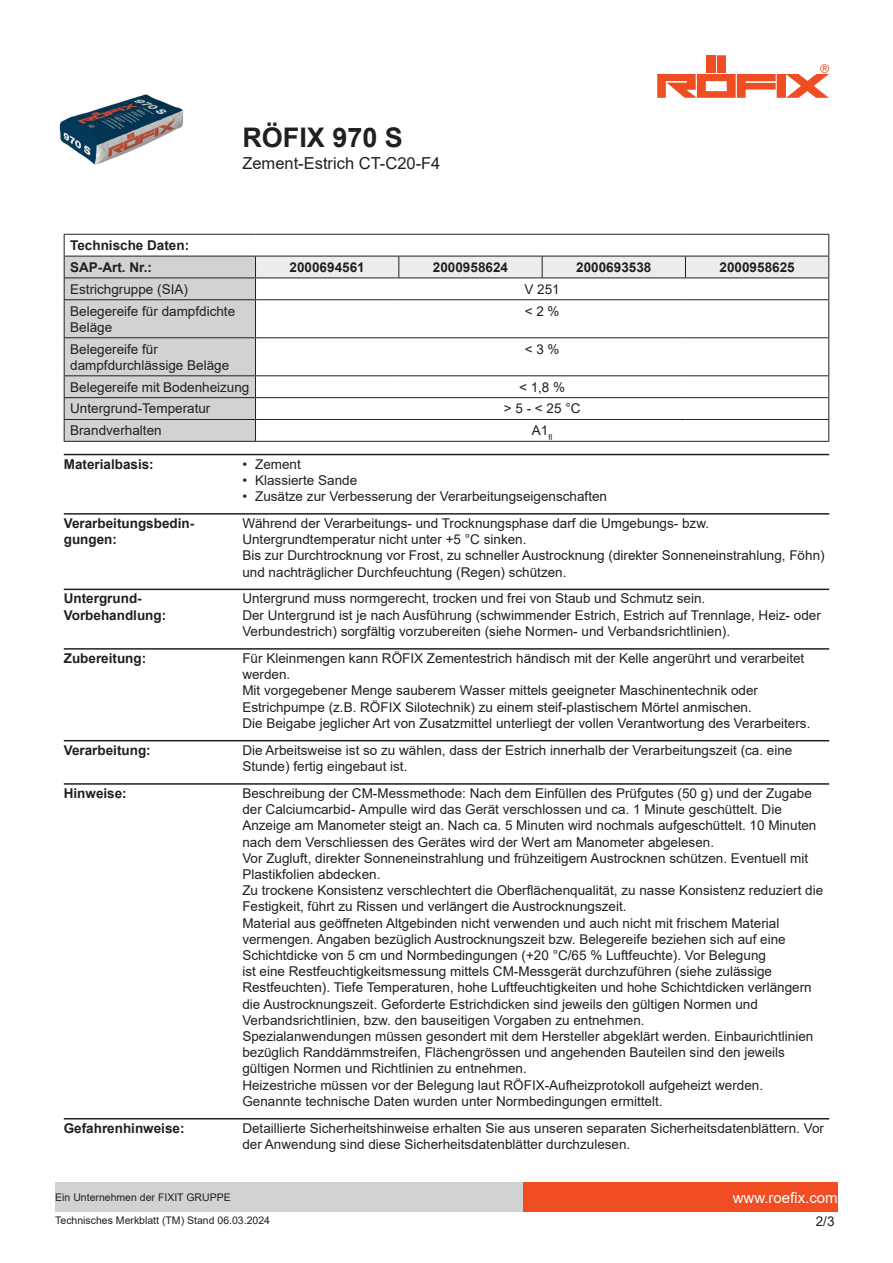
<style>
.page{position:relative;width:893px;height:1263px;background:#fff}
.page>*{position:absolute;margin:0;border:0;box-sizing:border-box;transform-origin:0 0}
.t1{font:700 27px "Arial";color:#231f20}
.t2{font:16.5px "Arial";color:#231f20}
.t3{font:15px "Arial";color:#fff}
.t4{font:13.5px/16.2px "Arial";color:#231f20}
.t5{font:700 13.5px/16.2px "Arial";color:#231f20}
.t6{font:10.5px "Arial";color:#231f20}
</style>
<div class="page">
<img style="left:59px;top:95px;width:125px;height:70px">
<div style="left:717px;top:55px;width:9px;height:18px;background:#f04d22"></div>
<div style="left:707px;top:55px;width:9px;height:18px;background:#f04d22"></div>
<svg style="left:657px;top:64px;width:172px;height:34px"></svg>
<div style="left:523px;top:1182px;width:315px;height:30px;background:#f04d22"></div>
<div style="left:55px;top:1182px;width:468px;height:30px;background:#d1d2d4"></div>
<hr style="left:64px;top:234px;width:191px;height:1px;background:#231f20">
<hr style="left:255px;top:234px;width:144px;height:1px;background:#231f20">
<hr style="left:399px;top:234px;width:143px;height:1px;background:#231f20">
<hr style="left:542px;top:234px;width:143px;height:1px;background:#231f20">
<hr style="left:685px;top:234px;width:144px;height:1px;background:#231f20">
<svg style="left:64px;top:235px;width:765px;height:206px"></svg>
<hr style="left:64px;top:441px;width:191px;height:1px;background:#231f20">
<hr style="left:255px;top:441px;width:144px;height:1px;background:#231f20">
<hr style="left:399px;top:441px;width:143px;height:1px;background:#231f20">
<hr style="left:542px;top:441px;width:143px;height:1px;background:#231f20">
<hr style="left:685px;top:441px;width:144px;height:1px;background:#231f20">
<hr style="left:64px;top:454px;width:765px;height:1px;background:#231f20">
<hr style="left:64px;top:513px;width:765px;height:2px;background:#231f20">
<hr style="left:64px;top:589px;width:765px;height:1px;background:#231f20">
<hr style="left:64px;top:648px;width:765px;height:2px;background:#231f20">
<hr style="left:64px;top:740px;width:765px;height:1px;background:#231f20">
<hr style="left:64px;top:783px;width:765px;height:2px;background:#231f20">
<hr style="left:64px;top:1118px;width:765px;height:1px;background:#231f20">
<p class="t5" style="left:70px;top:235px;width:121px;line-height:21.9px">Technische Daten:<br>SAP-Art. Nr.:</p>
<h1 class="t1" style="left:242px;top:119px;width:162px">RÖFIX 970 S</h1>
<p class="t2" style="left:242px;top:152px;width:200px">Zement-Estrich CT-C20-F4</p>
<p class="t5" style="left:290px;top:259px;width:77px">2000694561</p>
<p class="t5" style="left:433px;top:259px;width:77px">2000958624</p>
<p class="t5" style="left:576px;top:259px;width:77px">2000693538</p>
<p class="t5" style="left:720px;top:259px;width:77px">2000958625</p>
<p class="t4" style="left:70px;top:281px;width:119px">Estrichgruppe (SIA)</p>
<p class="t4" style="left:524px;top:281px;width:37px">V 251</p>
<p class="t4" style="left:70px;top:303px;width:167px">Belegereife für dampfdichte<br>Beläge</p>
<p class="t4" style="left:525px;top:303px;width:36px">&lt; 2 %</p>
<p class="t4" style="left:70px;top:341px;width:161px">Belegereife für dampfdurchlässige Beläge</p>
<p class="t4" style="left:525px;top:341px;width:36px">&lt; 3 %</p>
<p class="t4" style="left:70px;top:379px;width:181px">Belegereife mit Bodenheizung</p>
<p class="t4" style="left:519px;top:379px;width:48px">&lt; 1,8 %</p>
<p class="t4" style="left:70px;top:401px;width:142px">Untergrund-Temperatur</p>
<p class="t4" style="left:504px;top:401px;width:78px">&gt; 5 - &lt; 25 °C</p>
<p class="t4" style="left:70px;top:422px;width:93px">Brandverhalten</p>
<p class="t4" style="left:532px;top:422px;width:22px">A1<sub>fl</sub></p>
<p class="t5" style="left:64px;top:456px;width:92px">Materialbasis:</p>
<p class="t4" style="left:242px;top:456px;width:60px">• Zement</p>
<p class="t4" style="left:242px;top:472px;width:116px">• Klassierte Sande</p>
<p class="t4" style="left:242px;top:488px;width:366px">• Zusätze zur Verbesserung der Verarbeitungseigenschaften</p>
<p class="t5" style="left:64px;top:515px;width:132px">Verarbeitungsbedin&shy;gungen:</p>
<p class="t4" style="left:242px;top:515px;width:584px">Während der Verarbeitungs- und Trocknungsphase darf die Umgebungs- bzw.<br>Untergrundtemperatur nicht unter +5 °C sinken.<br>Bis zur Durchtrocknung vor Frost, zu schneller Austrocknung (direkter Sonneneinstrahlung, Föhn) und nachträglicher Durchfeuchtung (Regen) schützen.</p>
<p class="t5" style="left:64px;top:591px;width:104px">Untergrund-<br>Vorbehandlung:</p>
<p class="t4" style="left:242px;top:590px;width:580px">Untergrund muss normgerecht, trocken und frei von Staub und Schmutz sein.<br>Der Untergrund ist je nach Ausführung (schwimmender Estrich, Estrich auf Trennlage, Heiz- oder<br>Verbundestrich) sorgfältig vorzubereiten (siehe Normen- und Verbandsrichtlinien).</p>
<p class="t5" style="left:64px;top:650px;width:84px">Zubereitung:</p>
<p class="t4" style="left:242px;top:650px;width:570px">Für Kleinmengen kann RÖFIX Zementestrich händisch mit der Kelle angerührt und verarbeitet werden.<br>Mit vorgegebener Menge sauberem Wasser mittels geeigneter Maschinentechnik oder Estrichpumpe (z.B. RÖFIX Silotechnik) zu einem steif-plastischem Mörtel anmischen.<br>Die Beigabe jeglicher Art von Zusatzmittel unterliegt der vollen Verantwortung des Verarbeiters.</p>
<p class="t5" style="left:64px;top:742px;width:89px">Verarbeitung:</p>
<p class="t4" style="left:242px;top:742px;width:552px">Die Arbeitsweise ist so zu wählen, dass der Estrich innerhalb der Verarbeitungszeit (ca. eine<br>Stunde) fertig eingebaut ist.</p>
<p class="t5" style="left:64px;top:785px;width:65px">Hinweise:</p>
<p class="t4" style="left:242px;top:785px;width:582px">Beschreibung der CM-Messmethode: Nach dem Einfüllen des Prüfgutes (50 g) und der Zugabe der Calciumcarbid- Ampulle wird das Gerät verschlossen und ca. 1 Minute geschüttelt. Die Anzeige am Manometer steigt an. Nach ca. 5 Minuten wird nochmals aufgeschüttelt. 10 Minuten nach dem Verschliessen des Gerätes wird der Wert am Manometer abgelesen.<br>Vor Zugluft, direkter Sonneneinstrahlung und frühzeitigem Austrocknen schützen. Eventuell mit Plastikfolien abdecken.<br>Zu trockene Konsistenz verschlechtert die Oberflächenqualität, zu nasse Konsistenz reduziert die Festigkeit, führt zu Rissen und verlängert die Austrocknungszeit.<br>Material aus geöffneten Altgebinden nicht verwenden und auch nicht mit frischem Material vermengen. Angaben bezüglich Austrocknungszeit bzw. Belegereife beziehen sich auf eine Schichtdicke von 5 cm und Normbedingungen (+20 °C/65 % Luftfeuchte). Vor Belegung<br>ist eine Restfeuchtigkeitsmessung mittels CM-Messgerät durchzuführen (siehe zulässige Restfeuchten). Tiefe Temperaturen, hohe Luftfeuchtigkeiten und hohe Schichtdicken verlängern die Austrocknungszeit. Geforderte Estrichdicken sind jeweils den gültigen Normen und Verbandsrichtlinien, bzw. den bauseitigen Vorgaben zu entnehmen.<br>Spezialanwendungen müssen gesondert mit dem Hersteller abgeklärt werden. Einbaurichtlinien bezüglich Randdämmstreifen, Flächengrössen und angehenden Bauteilen sind den jeweils gültigen Normen und Richtlinien zu entnehmen.<br>Heizestriche müssen vor der Belegung laut RÖFIX-Aufheizprotokoll aufgeheizt werden.<br>Genannte technische Daten wurden unter Normbedingungen ermittelt.</p>
<p class="t5" style="left:64px;top:1120px;width:122px">Gefahrenhinweise:</p>
<p class="t4" style="left:242px;top:1120px;width:583px">Detaillierte Sicherheitshinweise erhalten Sie aus unseren separaten Sicherheitsdatenblättern. Vor der Anwendung sind diese Sicherheitsdatenblätter durchzulesen.</p>
<p class="t6" style="left:55px;top:1190px;width:177px">Ein Unternehmen der FIXIT GRUPPE</p>
<p class="t3" style="left:733px;top:1187px;width:107px">www.roefix.com</p>
<p class="t6" style="left:55px;top:1213px;width:216px">Technisches Merkblatt (TM) Stand 06.03.2024</p>
<p class="t4" style="left:816px;top:1213px;width:20px">2/3</p>
</div>
